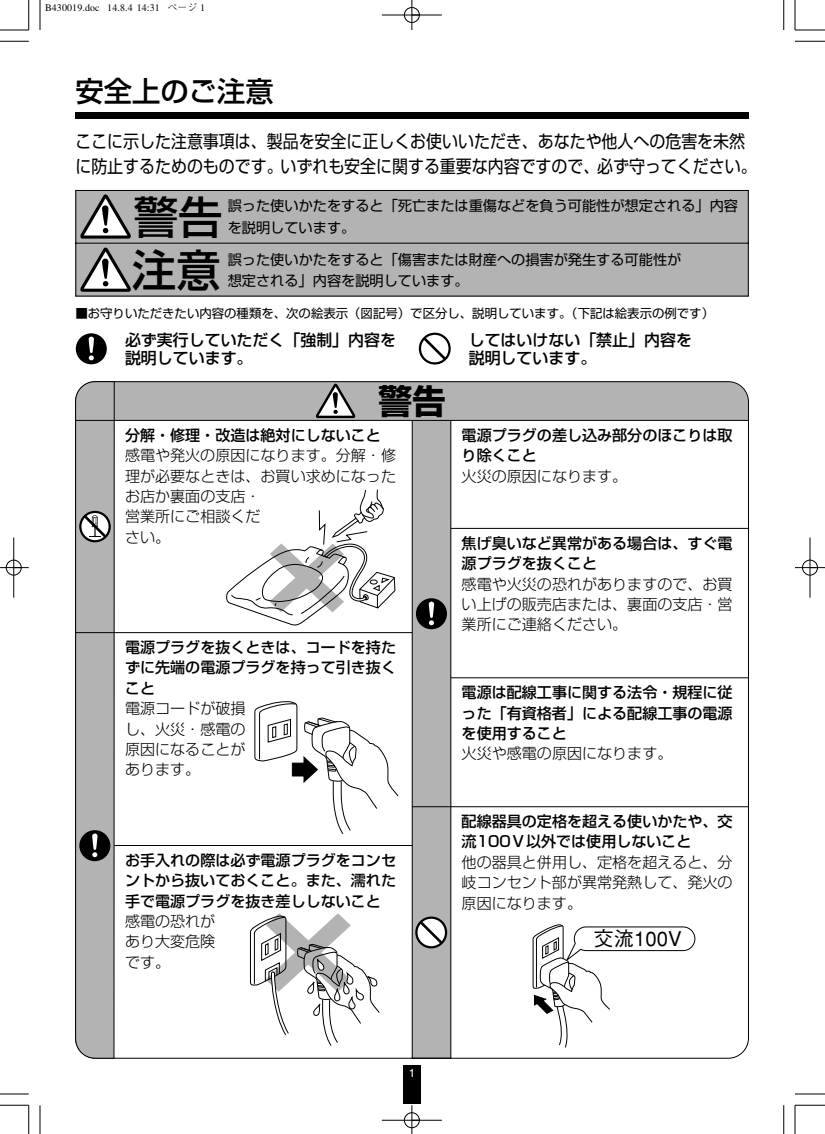
<style>
.page{position:relative;width:825px;height:1134px;background:#fff}
.page>*{position:absolute;margin:0;border:0;box-sizing:border-box;transform-origin:0 0}
.t1{font:500 44.25px/53.1px "Shin Go";color:#000}
.t2{font:700 33.62px "Shin Go";color:#000}
.t3{font:500 28.38px "Shin Go";color:#000}
.t4{font:500 20.38px "Gothic BBB";color:#000}
.t5{font:17.75px/24.8px "Shin Go";color:#000;scale:.9 1}
.t6{font:500 16px/17.8px "Shin Go";color:#000}
.t7{font:500 15.12px/20.4px "Shin Go";color:#000}
.t8{font:300 15.12px/20.4px "Shin Go";color:#000;text-align:justify}
.t9{font:14.12px/21.2px "Shin Go";color:#000}
.t10{font:12.38px "Shin Go";color:#000}
.t11{font:11.5px "Helvetica";color:#fff}
.t12{font:300 10px "Ryumin";letter-spacing:.01em;color:#000}
</style>
<div class="page">
<div style="left:403px;top:1065px;width:18px;height:39px;background:#000"></div>
<div style="left:75px;top:112px;width:674px;height:6px;background:#000"></div>
<div style="left:75px;top:190px;width:674px;height:107px;background:#b3b3b3"></div>
<svg style="left:80px;top:194px;width:52px;height:45px"></svg>
<svg style="left:80px;top:247px;width:52px;height:45px"></svg>
<div style="left:76px;top:333px;width:31px;height:31px;background:#000;border-radius:50%"></div>
<svg style="left:89px;top:337px;width:5px;height:23px"></svg>
<svg style="left:419px;top:333px;width:32px;height:31px"></svg>
<div style="left:421px;top:335px;width:27px;height:27px;background:#fff;border-radius:50%"></div>
<svg style="left:423px;top:337px;width:23px;height:23px"></svg>
<svg style="left:75px;top:381px;width:674px;height:677px"></svg>
<hr style="left:114px;top:845px;width:298px;height:1px;background:#000">
<hr style="left:75px;top:632px;width:337px;height:1px;background:#000">
<hr style="left:40px;top:0;width:1px;height:30px;background:#000">
<svg style="left:0;top:41px;width:29px;height:1px"></svg>
<hr style="left:29px;top:0;width:1px;height:30px;background:#000">
<svg style="left:0;top:30px;width:29px;height:1px"></svg>
<hr style="left:784px;top:0;width:1px;height:30px;background:#000">
<hr style="left:795px;top:41px;width:30px;height:1px;background:#000">
<hr style="left:795px;top:0;width:1px;height:30px;background:#000">
<hr style="left:795px;top:30px;width:30px;height:1px;background:#000">
<svg style="left:40px;top:1105px;width:1px;height:29px"></svg>
<svg style="left:0;top:1093px;width:29px;height:2px"></svg>
<svg style="left:0;top:1105px;width:30px;height:29px"></svg>
<svg style="left:783px;top:1105px;width:2px;height:29px"></svg>
<hr style="left:795px;top:1094px;width:30px;height:1px;background:#000">
<svg style="left:795px;top:1106px;width:1px;height:28px"></svg>
<hr style="left:795px;top:1105px;width:30px;height:1px;background:#000">
<div style="left:6px;top:560px;width:16px;height:15px;border:1px solid #fff;border-radius:50%"></div>
<hr style="left:382px;top:15px;width:60px;height:1px;background:#000">
<hr style="left:382px;top:1120px;width:60px;height:1px;background:#000">
<hr style="left:14px;top:538px;width:1px;height:60px;background:#000">
<hr style="left:810px;top:538px;width:1px;height:60px;background:#000">
<hr style="left:412px;top:0;width:1px;height:30px;background:#000">
<svg style="left:412px;top:1105px;width:1px;height:29px"></svg>
<svg style="left:0;top:567px;width:29px;height:1px"></svg>
<hr style="left:795px;top:567px;width:30px;height:1px;background:#000">
<div style="left:404px;top:7px;width:16px;height:16px;border:1px solid #000;border-radius:50%"></div>
<div style="left:404px;top:1112px;width:16px;height:16px;border:1px solid #000;border-radius:50%"></div>
<div style="left:6px;top:560px;width:15px;height:15px;border:1px solid #000;border-radius:50%"></div>
<div style="left:802px;top:560px;width:16px;height:15px;border:1px solid #000;border-radius:50%"></div>
<p class="t12" style="left:45px;top:2px;width:161px">B430019.doc 14.8.4 14:31 ページ 1</p>
<h3 class="t3" style="left:75px;top:72px;width:200px">安全上のご注意</h3>
<p class="t5" style="left:75px;top:128px;width:758px">ここに示した注意事項は、製品を安全に正しくお使いいただき、あなたや他人への危害を未然に防止するためのものです。いずれも安全に関する重要な内容ですので、必ず守ってください。</p>
<p class="t9" style="left:228px;top:195px;width:512px">誤った使いかたをすると「死亡または重傷などを負う可能性が想定される」内容を説明しています。</p>
<p class="t9" style="left:228px;top:248px;width:455px">誤った使いかたをすると「傷害または財産への損害が発生する可能性が想定される」内容を説明しています。</p>
<h1 class="t1" style="left:132px;top:188px;width:92px">警告注意</h1>
<p class="t10" style="left:75px;top:305px;width:640px">■お守りいただきたい内容の種類を、次の絵表示（図記号）で区分し、説明しています。（下記は絵表示の例です）</p>
<p class="t6" style="left:125px;top:330px;width:273px">必ず実行していただく「強制」内容を説明しています。</p>
<p class="t6" style="left:469px;top:330px;width:225px">してはいけない「禁止」内容を説明しています。</p>
<h2 class="t2" style="left:378px;top:378px;width:69px">警告</h2>
<p class="t7" style="left:125px;top:424px;width:257px">分解・修理・改造は絶対にしないこと</p>
<p class="t8" style="left:125px;top:445px;width:273px;text-align:left">感電や発火の原因になります。分解・修理が必要なときは、お買い求めになったお店か裏面の支店・<br>営業所にご相談くだ<br>さい。</p>
<p class="t7" style="left:125px;top:636px;width:273px;text-align:justify">電源プラグを抜くときは、コードを持たずに先端の電源プラグを持って引き抜くこと</p>
<p class="t8" style="left:125px;top:698px;width:122px">電源コードが破損し、火災・感電の原因になることがあります。</p>
<p class="t7" style="left:125px;top:849px;width:273px;text-align:justify">お手入れの際は必ず電源プラグをコンセントから抜いておくこと。また、濡れた手で電源プラグを抜き差ししないこと</p>
<p class="t8" style="left:125px;top:910px;width:92px">感電の恐れがあり大変危険です。</p>
<p class="t7" style="left:462px;top:424px;width:273px">電源プラグの差し込み部分のほこりは取り除くこと</p>
<p class="t8" style="left:462px;top:465px;width:167px">火災の原因になります。</p>
<p class="t7" style="left:462px;top:532px;width:273px">焦げ臭いなど異常がある場合は、すぐ電源プラグを抜くこと</p>
<p class="t8" style="left:462px;top:573px;width:273px">感電や火災の恐れがありますので、お買い上げの販売店または、裏面の支店・営業所にご連絡ください。</p>
<p class="t7" style="left:462px;top:681px;width:273px;text-align:justify">電源は配線工事に関する法令・規程に従った「有資格者」による配線工事の電源を使用すること</p>
<p class="t8" style="left:462px;top:743px;width:212px">火災や感電の原因になります。</p>
<p class="t7" style="left:462px;top:810px;width:273px">配線器具の定格を超える使いかたや、交流100Ｖ以外では使用しないこと</p>
<p class="t8" style="left:462px;top:851px;width:273px">他の器具と併用し、定格を超えると、分岐コンセント部が異常発熱して、発火の原因になります。</p>
<h3 class="t4" style="left:593px;top:926px;width:90px">交流100V</h3>
<p class="t11" style="left:409px;top:1066px;width:8px">1</p>
</div>
